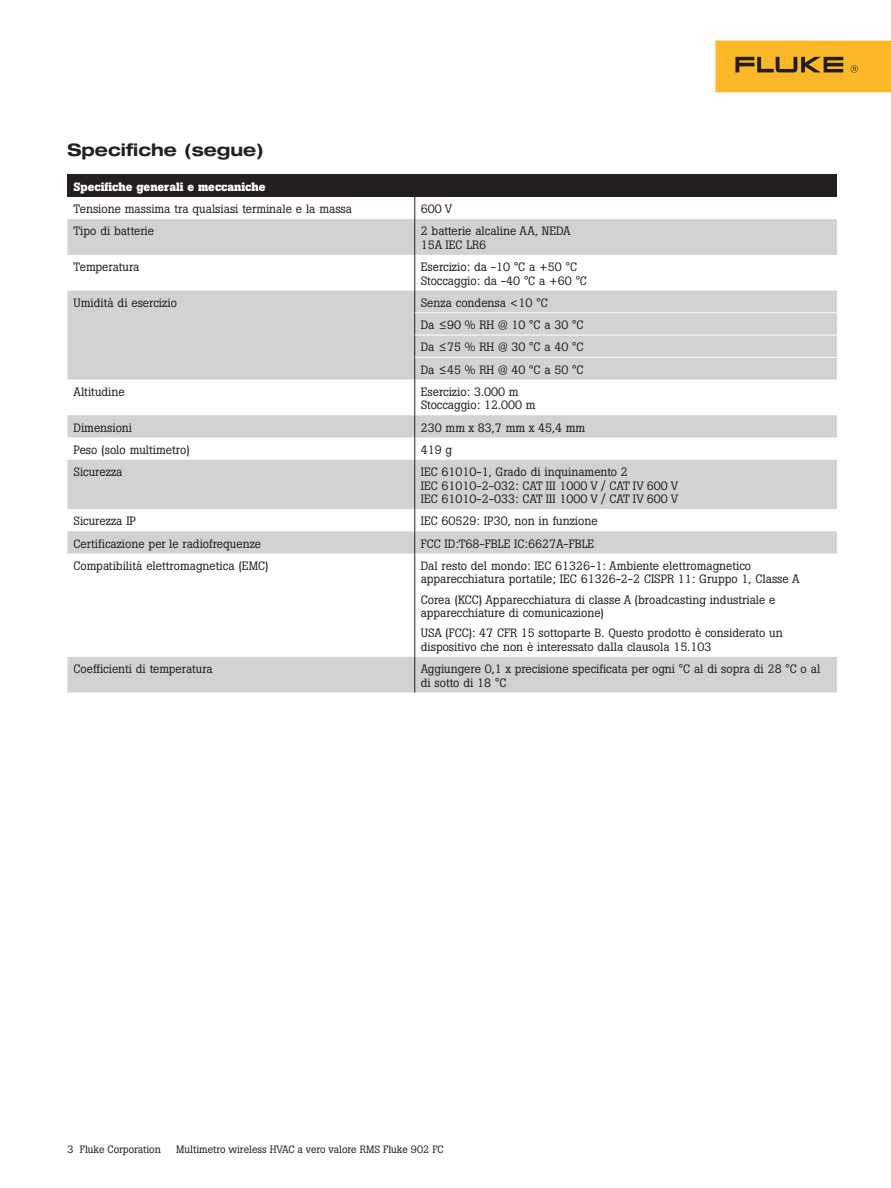
<style>
.page{position:relative;width:891px;height:1188px;background:#fff}
.page>*{position:absolute;margin:0;border:0;box-sizing:border-box;transform-origin:0 0}
.t1{font:700 expanded 17.25px "Helvetica Neue LT Std";color:#231f20}
.t2{font:12px/13.5px "Boton Pro";color:#231f20}
.t3{font:700 12px "Boton Pro";color:#fff}
.t4{font:10.5px "Boton Pro";color:#231f20}
</style>
<div class="page">
<div style="left:716px;top:40px;width:175px;height:52px;background:#fcb828"></div>
<svg style="left:735px;top:57px;width:108px;height:15px"></svg>
<svg style="left:851px;top:65px;width:7px;height:8px"></svg>
<div style="left:68px;top:175px;width:769px;height:22px;background:#231f20"></div>
<svg style="left:68px;top:219px;width:769px;height:474px;fill:#d1d2d4"></svg>
<svg style="left:414px;top:197px;width:1px;height:22px"></svg>
<hr style="left:414px;top:219px;width:1px;height:36px;background:#231f20">
<hr style="left:414px;top:255px;width:1px;height:36px;background:#231f20">
<svg style="left:414px;top:291px;width:1px;height:89px"></svg>
<hr style="left:414px;top:380px;width:1px;height:35px;background:#231f20">
<svg style="left:414px;top:415px;width:1px;height:45px"></svg>
<hr style="left:414px;top:460px;width:1px;height:49px;background:#231f20">
<svg style="left:414px;top:509px;width:1px;height:45px"></svg>
<hr style="left:414px;top:554px;width:1px;height:103px;background:#231f20">
<hr style="left:414px;top:657px;width:1px;height:36px;background:#231f20">
<hr style="left:415px;top:312px;width:197px;height:1px;background:#fff">
<hr style="left:612px;top:312px;width:225px;height:1px;background:#fff">
<hr style="left:415px;top:335px;width:197px;height:1px;background:#fff">
<hr style="left:612px;top:335px;width:225px;height:1px;background:#fff">
<hr style="left:415px;top:357px;width:197px;height:1px;background:#fff">
<hr style="left:612px;top:357px;width:225px;height:1px;background:#fff">
<h1 class="t1" style="left:68px;top:139px;width:198px">Specifiche (segue)</h1>
<p class="t3" style="left:74px;top:179px;width:194px">Specifiche generali e meccaniche</p>
<p class="t2" style="left:74px;top:202px;width:280px">Tensione massima tra qualsiasi terminale e la massa</p>
<p class="t2" style="left:421px;top:202px;width:33px">600 V</p>
<p class="t2" style="left:74px;top:224px;width:82px">Tipo di batterie</p>
<p class="t2" style="left:421px;top:224px;width:151px">2 batterie alcaline AA, NEDA<br>15A IEC LR6</p>
<p class="t2" style="left:74px;top:260px;width:68px">Temperatura</p>
<p class="t2" style="left:421px;top:260px;width:168px">Esercizio: da -10 °C a +50 °C<br>Stoccaggio: da -40 °C a +60 °C</p>
<p class="t2" style="left:74px;top:296px;width:105px">Umidità di esercizio</p>
<p class="t2" style="left:421px;top:292px;width:164px;line-height:22.2px">Senza condensa &lt;10 °C<br>Da ≤90 % RH @ 10 °C a 30 °C<br>Da ≤75 % RH @ 30 °C a 40 °C<br>Da ≤45 % RH @ 40 °C a 50 °C</p>
<p class="t2" style="left:74px;top:385px;width:53px">Altitudine</p>
<p class="t2" style="left:421px;top:385px;width:116px">Esercizio: 3.000 m<br>Stoccaggio: 12.000 m</p>
<p class="t2" style="left:74px;top:421px;width:60px">Dimensioni</p>
<p class="t2" style="left:421px;top:421px;width:166px">230 mm x 83,7 mm x 45,4 mm</p>
<p class="t2" style="left:74px;top:443px;width:118px">Peso (solo multimetro)</p>
<p class="t2" style="left:421px;top:443px;width:33px">419 g</p>
<p class="t2" style="left:74px;top:465px;width:50px">Sicurezza</p>
<p class="t2" style="left:421px;top:465px;width:259px">IEC 61010-1, Grado di inquinamento 2<br>IEC 61010-2-032: CAT III 1000 V / CAT IV 600 V<br>IEC 61010-2-033: CAT III 1000 V / CAT IV 600 V</p>
<p class="t2" style="left:74px;top:514px;width:64px">Sicurezza IP</p>
<p class="t2" style="left:421px;top:514px;width:178px">IEC 60529: IP30, non in funzione</p>
<p class="t2" style="left:74px;top:537px;width:189px">Certificazione per le radiofrequenze</p>
<p class="t2" style="left:421px;top:537px;width:175px">FCC ID:T68-FBLE IC:6627A-FBLE</p>
<p class="t2" style="left:74px;top:559px;width:197px">Compatibilità elettromagnetica (EMC)</p>
<p class="t2" style="left:421px;top:559px;width:380px">Dal resto del mondo: IEC 61326-1: Ambiente elettromagnetico apparecchiatura portatile; IEC 61326-2-2 CISPR 11: Gruppo 1, Classe A</p>
<p class="t2" style="left:421px;top:593px;width:356px">Corea (KCC) Apparecchiatura di classe A (broadcasting industriale e apparecchiature di comunicazione)</p>
<p class="t2" style="left:421px;top:626px;width:363px">USA (FCC): 47 CFR 15 sottoparte B. Questo prodotto è considerato un dispositivo che non è interessato dalla clausola 15.103</p>
<p class="t2" style="left:74px;top:662px;width:141px">Coefficienti di temperatura</p>
<p class="t2" style="left:421px;top:662px;width:401px">Aggiungere 0,1 x precisione specificata per ogni °C al di sopra di 28 °C o al di sotto di 18 °C</p>
<p class="t4" style="left:68px;top:1142px;width:95px">3 Fluke Corporation</p>
<p class="t4" style="left:176px;top:1142px;width:269px">Multimetro wireless HVAC a vero valore RMS Fluke 902 FC</p>
</div>
